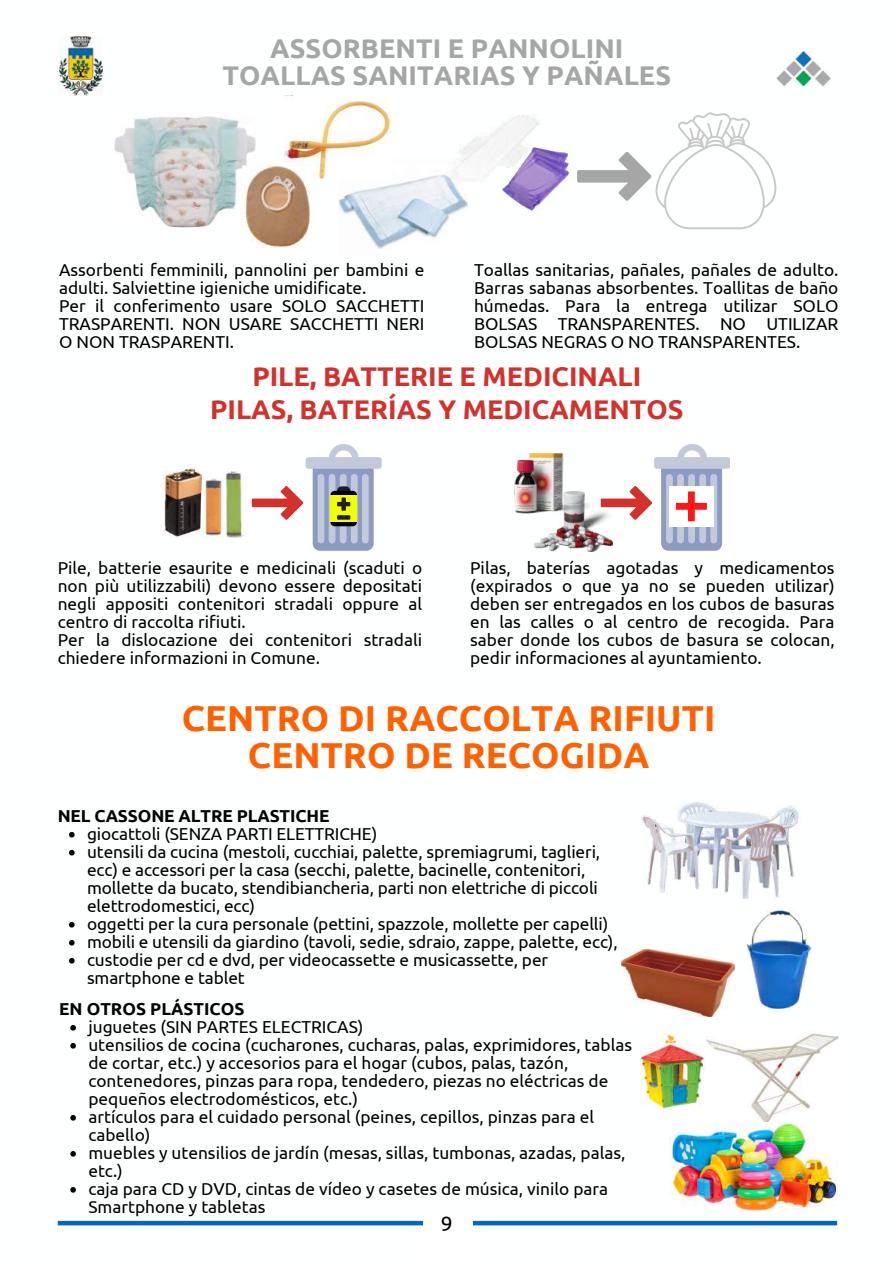
<style>
.page{position:relative;width:894px;height:1264px;background:#fff}
.page>*{position:absolute;margin:0;border:0;box-sizing:border-box;transform-origin:0 0}
.t1{font:700 36px/37.2px "Ubuntu";letter-spacing:.005em;color:#ff6100;text-align:center}
.t2{font:700 27px/32.7px "Ubuntu";color:#d3322c;text-align:center}
.t3{font:700 27px/27px "Ubuntu";letter-spacing:.005em;color:#a6a6a6;text-align:center}
.t4{font:21px "Ubuntu";color:#000}
.t5{font:17.25px/18px "Ubuntu";color:#000}
.t6{font:700 17.25px "Ubuntu";letter-spacing:-.005em;color:#000}
</style>
<div class="page">
<div style="left:58px;top:1220px;width:778px;height:5px;background:#0066cb"></div>
<div style="left:423px;top:1210px;width:49px;height:53px;background:#fff"></div>
<img style="left:776px;top:51px;width:54px;height:37px">
<img style="left:59px;top:37px;width:44px;height:58px">
<img style="left:114px;top:116px;width:141px;height:112px">
<img style="left:338px;top:174px;width:109px;height:75px">
<img style="left:447px;top:114px;width:124px;height:107px">
<img style="left:278px;top:97px;width:112px;height:82px">
<img style="left:239px;top:157px;width:77px;height:91px">
<svg style="left:577px;top:112px;width:200px;height:117px"></svg>
<img style="left:163px;top:467px;width:89px;height:70px">
<img style="left:534px;top:504px;width:66px;height:47px">
<img style="left:514px;top:453px;width:75px;height:77px">
<svg style="left:252px;top:444px;width:129px;height:106px"></svg>
<svg style="left:600px;top:444px;width:129px;height:106px"></svg>
<svg style="left:69px;top:831px;width:6px;height:6px"></svg>
<svg style="left:69px;top:849px;width:6px;height:6px"></svg>
<svg style="left:69px;top:922px;width:6px;height:5px"></svg>
<svg style="left:69px;top:940px;width:6px;height:5px"></svg>
<svg style="left:69px;top:958px;width:6px;height:5px"></svg>
<svg style="left:70px;top:1025px;width:6px;height:5px"></svg>
<svg style="left:70px;top:1043px;width:6px;height:5px"></svg>
<svg style="left:70px;top:1115px;width:6px;height:5px"></svg>
<svg style="left:70px;top:1151px;width:6px;height:5px"></svg>
<svg style="left:70px;top:1187px;width:6px;height:5px"></svg>
<img style="left:705px;top:1033px;width:133px;height:89px">
<img style="left:669px;top:1122px;width:169px;height:88px">
<img style="left:642px;top:802px;width:157px;height:96px">
<img style="left:747px;top:910px;width:65px;height:99px">
<img style="left:621px;top:949px;width:113px;height:67px">
<img style="left:640px;top:1033px;width:65px;height:76px">
<h2 class="t3" style="left:222px;top:34px;width:450px">ASSORBENTI E PANNOLINI<br>TOALLAS SANITARIAS Y PAÑALES</h2>
<p class="t5" style="left:59px;top:260px;width:367px">Assorbenti femminili, pannolini per bambini e adulti. Salviettine igieniche umidificate.<br>Per il conferimento usare SOLO SACCHETTI TRASPARENTI. NON USARE SACCHETTI NERI O NON TRASPARENTI.</p>
<p class="t5" style="left:474px;top:260px;width:366px;text-align:justify">Toallas sanitarias, pañales, pañales de adulto.<br>Barras sabanas absorbentes. Toallitas de baño húmedas. Para la entrega utilizar SOLO BOLSAS TRANSPARENTES. NO UTILIZAR BOLSAS NEGRAS O NO TRANSPARENTES.</p>
<h2 class="t2" style="left:210px;top:360px;width:475px">PILE, BATTERIE E MEDICINALI<br>PILAS, BATERÍAS Y MEDICAMENTOS</h2>
<p class="t5" style="left:58px;top:558px;width:366px">Pile, batterie esaurite e medicinali (scaduti o non più utilizzabili) devono essere depositati negli appositi contenitori stradali oppure al centro di raccolta rifiuti.<br>Per la dislocazione dei contenitori stradali chiedere informazioni in Comune.</p>
<p class="t5" style="left:470px;top:558px;width:366px;text-align:justify">Pilas, baterías agotadas y medicamentos (expirados o que ya no se pueden utilizar) deben ser entregados en los cubos de basuras en las calles o al centro de recogida. Para saber donde los cubos de basura se colocan, pedir informaciones al ayuntamiento.</p>
<h1 class="t1" style="left:182px;top:698px;width:535px">CENTRO DI RACCOLTA RIFIUTI<br>CENTRO DE RECOGIDA</h1>
<p class="t6" style="left:58px;top:805px;width:273px">NEL CASSONE ALTRE PLASTICHE</p>
<p class="t5" style="left:87px;top:824px;width:532px">giocattoli (SENZA PARTI ELETTRICHE)<br>utensili da cucina (mestoli, cucchiai, palette, spremiagrumi, taglieri, ecc) e accessori per la casa (secchi, palette, bacinelle, contenitori, mollette da bucato, stendibiancheria, parti non elettriche di piccoli elettrodomestici, ecc)<br>oggetti per la cura personale (pettini, spazzole, mollette per capelli) mobili e utensili da giardino (tavoli, sedie, sdraio, zappe, palette, ecc), custodie per cd e dvd, per videocassette e musicassette, per smartphone e tablet</p>
<p class="t6" style="left:59px;top:998px;width:187px">EN OTROS PLÁSTICOS</p>
<p class="t5" style="left:88px;top:1017px;width:545px">juguetes (SIN PARTES ELECTRICAS)<br>utensilios de cocina (cucharones, cucharas, palas, exprimidores, tablas de cortar, etc.) y accesorios para el hogar (cubos, palas, tazón, contenedores, pinzas para ropa, tendedero, piezas no eléctricas de pequeños electrodomésticos, etc.)<br>artículos para el cuidado personal (peines, cepillos, pinzas para el cabello)<br>muebles y utensilios de jardín (mesas, sillas, tumbonas, azadas, palas, etc.)<br>caja para CD y DVD, cintas de vídeo y casetes de música, vinilo para Smartphone y tabletas</p>
<p class="t4" style="left:440px;top:1211px;width:13px">9</p>
</div>
